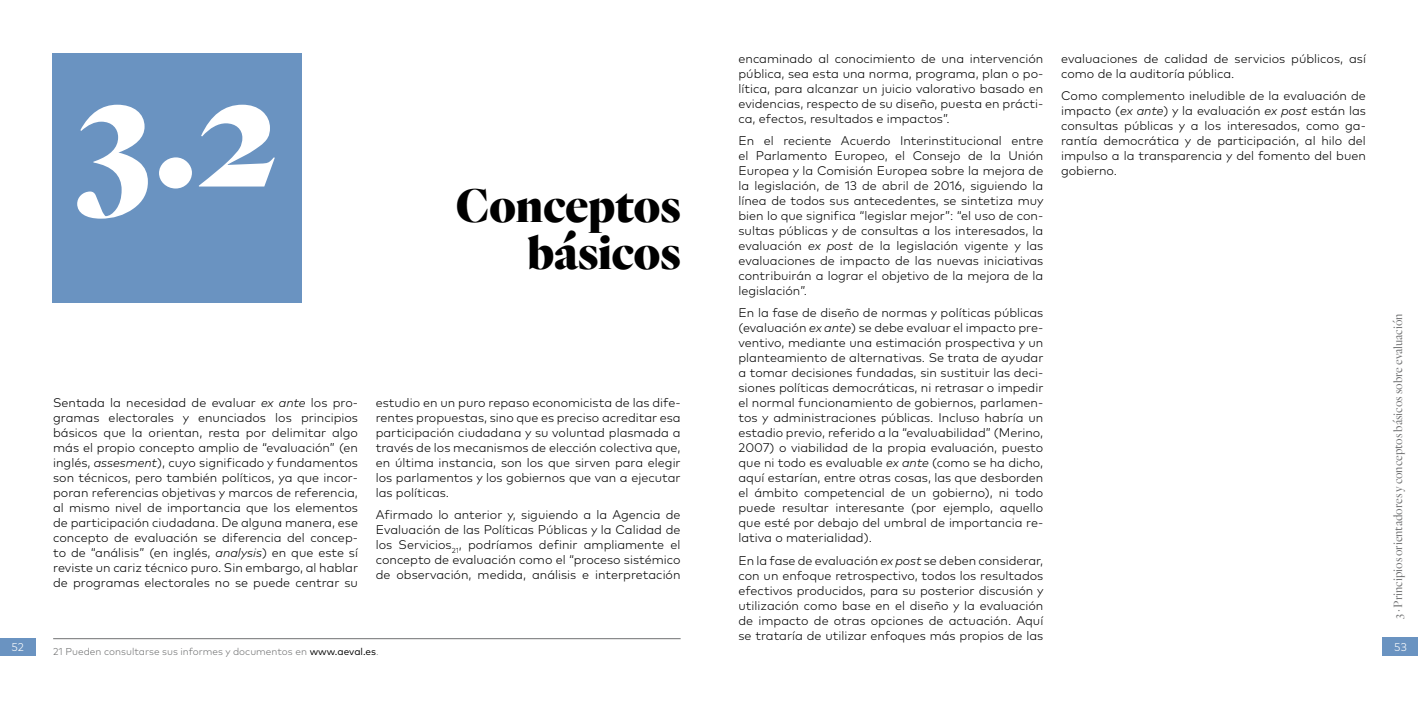
<style>
.page{position:relative;width:1418px;height:709px;background:#fff}
.page>*{position:absolute;margin:0;border:0;box-sizing:border-box;transform-origin:0 0}
.t1{font:900 166.25px "Quarto";color:#fff}
.t2{font:900 48.75px/47.5px "Quarto";color:#000;text-align:right}
.t3{font:300 12.5px/15px "Mark Pro";color:#000;text-align:justify}
.t4{font:300 12.5px "Quarto";color:#707172}
.t5{font:300 11.25px "Mark Pro";color:#fff}
.t6{font:300 10px "Mark Pro";color:#707172}
.s1{font-style:italic}
.s2{font-weight:400;color:#000}
</style>
<div class="page">
<div style="left:0;top:638px;width:35px;height:18px;background:#6a93c1"></div>
<div style="left:53px;top:53px;width:249px;height:249px;background:#6a93c1"></div>
<hr style="left:53px;top:638px;width:627px;height:1px;background:#707172">
<div style="left:1382px;top:637px;width:35px;height:19px;background:#6a93c1"></div>
<h1 class="t1" style="left:77px;top:26px;width:202px">3.2</h1>
<h2 class="t2" style="left:456px;top:183px;width:226px">Conceptos básicos</h2>
<p class="t5" style="left:11px;top:639px;width:14px">52</p>
<p class="t3" style="left:53px;top:394px;width:306px">Sentada la necesidad de evaluar <span class="s1">ex ante</span> los pro&shy;gramas electorales y enunciados los principios básicos que la orientan, resta por delimitar algo más el propio concepto amplio de “evaluación” (en inglés, <span class="s1">assesment</span>), cuyo significado y fundamentos son técnicos, pero también políticos, ya que incor&shy;poran referencias objetivas y marcos de referencia, al mismo nivel de importancia que los elementos de participación ciudadana. De alguna manera, ese concepto de evaluación se diferencia del concep&shy;to de “análisis” (en inglés, <span class="s1">analysis</span>) en que este sí reviste un cariz técnico puro. Sin embargo, al hablar de programas electorales no se puede centrar su</p>
<p class="t3" style="left:376px;top:394px;width:306px">estudio en un puro repaso economicista de las dife&shy;rentes propuestas, sino que es preciso acreditar esa participación ciudadana y su voluntad plasmada a través de los mecanismos de elección colectiva que, en última instancia, son los que sirven para elegir los parlamentos y los gobiernos que van a ejecutar las políticas.</p>
<p class="t3" style="left:376px;top:506px;width:306px">Afirmado lo anterior y, siguiendo a la Agencia de Evaluación de las Políticas Públicas y la Calidad de los Servicios<sub>21</sub>, podríamos definir ampliamente el concepto de evaluación como el “proceso sistémico de observación, medida, análisis e interpretación</p>
<p class="t6" style="left:53px;top:644px;width:327px">21 Pueden consultarse sus informes y documentos en <span class="s2">www.aeval.es</span>.</p>
<p class="t3" style="left:738px;top:50px;width:306px">encaminado al conocimiento de una intervención pública, sea esta una norma, programa, plan o po&shy;lítica, para alcanzar un juicio valorativo basado en evidencias, respecto de su diseño, puesta en prácti&shy;ca, efectos, resultados e impactos”.</p>
<p class="t3" style="left:738px;top:132px;width:306px">En el reciente Acuerdo Interinstitucional entre el Parlamento Europeo, el Consejo de la Unión Europea y la Comisión Europea sobre la mejora de la legislación, de 13 de abril de 2016, siguiendo la línea de todos sus antecedentes, se sintetiza muy bien lo que significa “legislar mejor”: “el uso de con&shy;sultas públicas y de consultas a los interesados, la evaluación <span class="s1">ex post</span> de la legislación vigente y las evaluaciones de impacto de las nuevas iniciativas contribuirán a lograr el objetivo de la mejora de la legislación”.</p>
<p class="t3" style="left:738px;top:304px;width:306px">En la fase de diseño de normas y políticas públicas (evaluación <span class="s1">ex ante</span>) se debe evaluar el impacto pre&shy;ventivo, mediante una estimación prospectiva y un planteamiento de alternativas. Se trata de ayudar a tomar decisiones fundadas, sin sustituir las deci&shy;siones políticas democráticas, ni retrasar o impedir el normal funcionamiento de gobiernos, parlamen&shy;tos y administraciones públicas. Incluso habría un estadio previo, referido a la “evaluabilidad” (Merino, 2007) o viabilidad de la propia evaluación, puesto que ni todo es evaluable <span class="s1">ex ante</span> (como se ha dicho, aquí estarían, entre otras cosas, las que desborden el ámbito competencial de un gobierno), ni todo puede resultar interesante (por ejemplo, aquello que esté por debajo del umbral de importancia re&shy;lativa o materialidad).</p>
<p class="t3" style="left:738px;top:551px;width:307px">En la fase de evaluación <span class="s1">ex post</span> se deben considerar, con un enfoque retrospectivo, todos los resultados efectivos producidos, para su posterior discusión y utilización como base en el diseño y la evaluación de impacto de otras opciones de actuación. Aquí se trataría de utilizar enfoques más propios de las</p>
<p class="t3" style="left:1061px;top:50px;width:306px">evaluaciones de calidad de servicios públicos, así como de la auditoría pública.</p>
<p class="t3" style="left:1061px;top:87px;width:306px">Como complemento ineludible de la evaluación de impacto (<span class="s1">ex ante</span>) y la evaluación <span class="s1">ex post</span> están las consultas públicas y a los interesados, como ga&shy;rantía democrática y de participación, al hilo del impulso a la transparencia y del fomento del buen gobierno.</p>
<p class="t4" style="left:1390px;top:619px;width:307px;rotate:-90deg">3 · Principios orientadores y conceptos básicos sobre evaluación</p>
<p class="t5" style="left:1394px;top:638px;width:14px">53</p>
</div>
